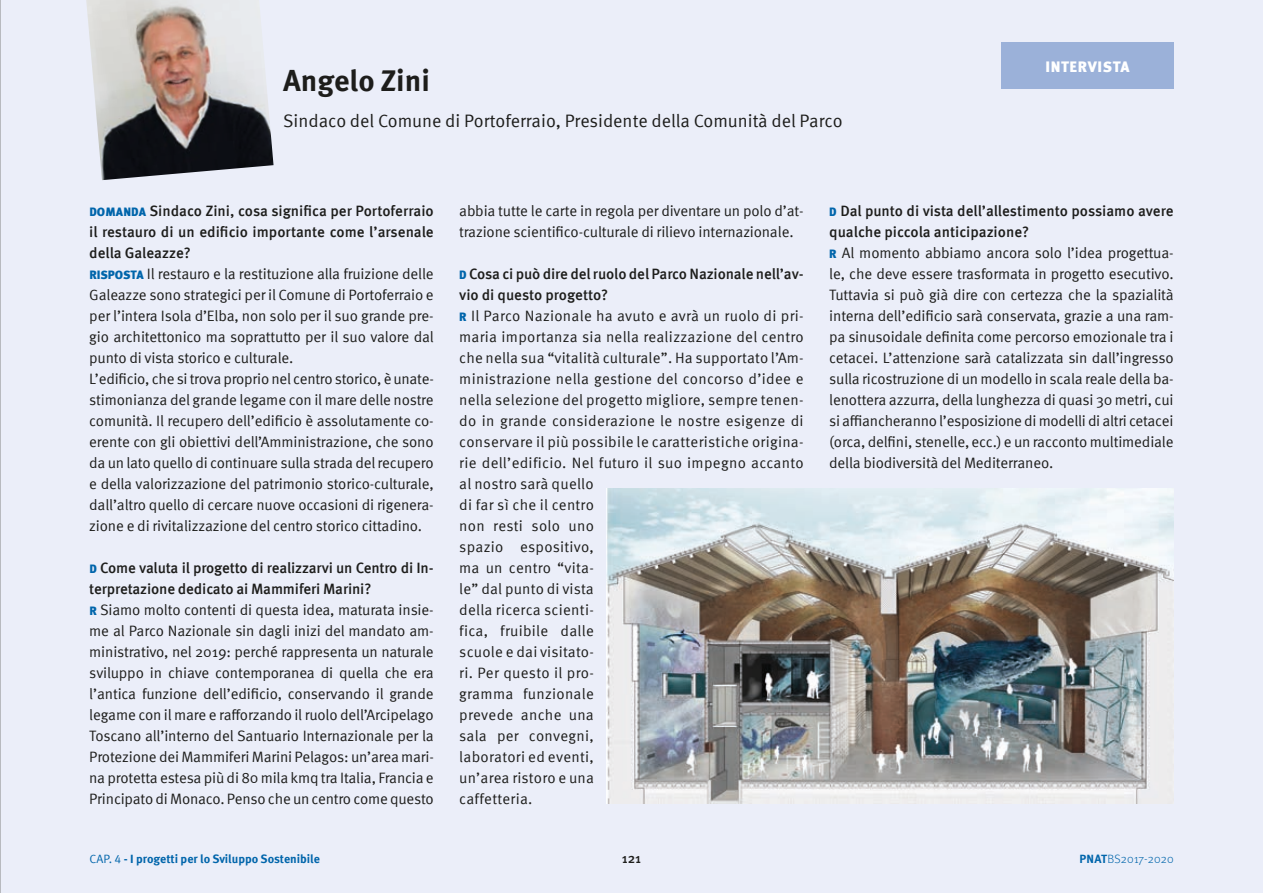
<style>
.page{position:relative;width:1263px;height:893px;background:#ebeef9}
.page>*{position:absolute;margin:0;border:0;box-sizing:border-box;transform-origin:0 0}
.t1{font:700 30px "Meta Pro";color:#1d1d1b}
.t2{font:18px "Meta Pro";color:#1d1d1b}
.t3{font:15px/21px "Meta Pro";letter-spacing:-.01em;color:#1d1d1b}
.t4{font:15px/21px "Meta Pro";letter-spacing:.02em;color:#1d1d1b}
.t5{font:900 15px "Meta Pro";letter-spacing:.04em;color:#fff}
.t6{font:500 13.5px "Meta Pro";color:#1d1d1b}
.t7{font:700 12px "Meta Pro";color:#0065ab}
.t8{font:300 12px "Meta Pro";letter-spacing:.02em;color:#0065ab}
.s1{font-weight:900;font-size:12px;color:#0065ab}
.s2{font-weight:500}
.s3{font-weight:400}
.s4{font-weight:700}
</style>
<div class="page">
<img style="left:86px;top:0;width:188px;height:180px">
<div style="left:1001px;top:43px;width:173px;height:46px;background:#9bb1d9"></div>
<img style="left:607px;top:489px;width:567px;height:315px">
<hr style="left:0;top:0;width:1px;height:893px;background:#878787">
<h1 class="t1" style="left:283px;top:58px;width:148px">Angelo Zini</h1>
<p class="t2" style="left:283px;top:108px;width:561px">Sindaco del Comune di Portoferraio, Presidente della Comunità del Parco</p>
<p class="t5" style="left:1045px;top:55px;width:86px">INTERVISTA</p>
<p class="t3" style="left:89px;top:199px;width:346px"><span class="s1">DOMANDA</span> <span class="s2">Sindaco Zini, cosa significa per Portoferraio il restauro di un edificio importante come l’arsenale della Galeazze?<br></span><span class="s1">RISPOSTA</span> Il restauro e la restituzione alla fruizione delle Galeazze sono strategici per il Comune di Portoferraio e per l’intera Isola d’Elba, non solo per il suo grande pre&shy;gio architettonico ma soprattutto per il suo valore dal punto di vista storico e culturale.<br>L’edificio, che si trova proprio nel centro storico, è unate&shy;stimonianza del grande legame con il mare delle nostre comunità. Il recupero dell’edificio è assolutamente co&shy;erente con gli obiettivi dell’Amministrazione, che sono da un lato quello di continuare sulla strada del recupero e della valorizzazione del patrimonio storico-culturale, dall’altro quello di cercare nuove occasioni di rigenera&shy;zione e di rivitalizzazione del centro storico cittadino.</p>
<p class="t3" style="left:89px;top:556px;width:346px"><span class="s1">D</span> <span class="s2">Come valuta il progetto di realizzarvi un Centro di In&shy;terpretazione dedicato ai Mammiferi Marini?<br></span><span class="s1">R</span> Siamo molto contenti di questa idea, maturata insie&shy;me al Parco Nazionale sin dagli inizi del mandato am&shy;ministrativo, nel 2019: perché rappresenta un naturale sviluppo in chiave contemporanea di quella che era l’antica funzione dell’edificio, conservando il grande legame con il mare e rafforzando il ruolo dell’Arcipelago Toscano all’interno del Santuario Internazionale per la Protezione dei Mammiferi Marini Pelagos: un’area mari&shy;na protetta estesa più di 80 mila kmq tra Italia, Francia e Principato di Monaco. Penso che un centro come questo</p>
<p class="t3" style="left:459px;top:199px;width:346px">abbia tutte le carte in regola per diventare un polo d’at&shy;trazione scientifico-culturale di rilievo internazionale.</p>
<p class="t4" style="left:459px;top:262px;width:346px"><span class="s1">D</span> <span class="s2">Cosa ci può dire del ruolo del Parco Nazionale nell’av&shy;vio di questo progetto?<br></span><span class="s1">R</span> Il Parco Nazionale ha avuto e avrà un ruolo di pri&shy;maria importanza sia nella realizzazione del centro che nella sua “vitalità culturale”. Ha supportato l’Am&shy;ministrazione nella gestione del concorso d’idee e nella selezione del progetto migliore, sempre tenen&shy;do in grande considerazione le nostre esigenze di conservare il più possibile le caratteristiche origina&shy;rie dell’edificio. Nel futuro il suo impegno accanto al nostro sarà quello<br>di far sì che il centro<br>non resti solo uno<br>spazio espositivo,<br>ma un centro “vita-<br>le” dal punto di vista<br>della ricerca scienti-<br>fica, fruibile dalle<br>scuole e dai visitato-<br>ri. Per questo il pro-<br>gramma funzionale<br>prevede anche una<br>sala per convegni,<br>laboratori ed eventi,<br>un’area ristoro e una<br>caffetteria.</p>
<p class="t3" style="left:829px;top:199px;width:346px"><span class="s1">D</span> <span class="s2">Dal punto di vista dell’allestimento possiamo avere qualche piccola anticipazione?<br></span><span class="s1">R</span> Al momento abbiamo ancora solo l’idea progettua&shy;le, che deve essere trasformata in progetto esecutivo.<br>Tuttavia si può già dire con certezza che la spazialità interna dell’edificio sarà conservata, grazie a una ram&shy;pa sinusoidale definita come percorso emozionale tra i cetacei. L’attenzione sarà catalizzata sin dall’ingresso sulla ricostruzione di un modello in scala reale della ba&shy;lenottera azzurra, della lunghezza di quasi 30 metri, cui si affiancheranno l’esposizione di modelli di altri cetacei (orca, delfini, stenelle, ecc.) e un racconto multimediale della biodiversità del Mediterraneo.</p>
<p class="t7" style="left:89px;top:850px;width:232px"><span class="s3">CAP. 4</span> - I progetti per lo Sviluppo Sostenibile</p>
<p class="t6" style="left:622px;top:848px;width:21px">121</p>
<p class="t8" style="left:1079px;top:850px;width:96px"><span class="s4">PNAT</span>BS2017-2020</p>
</div>
